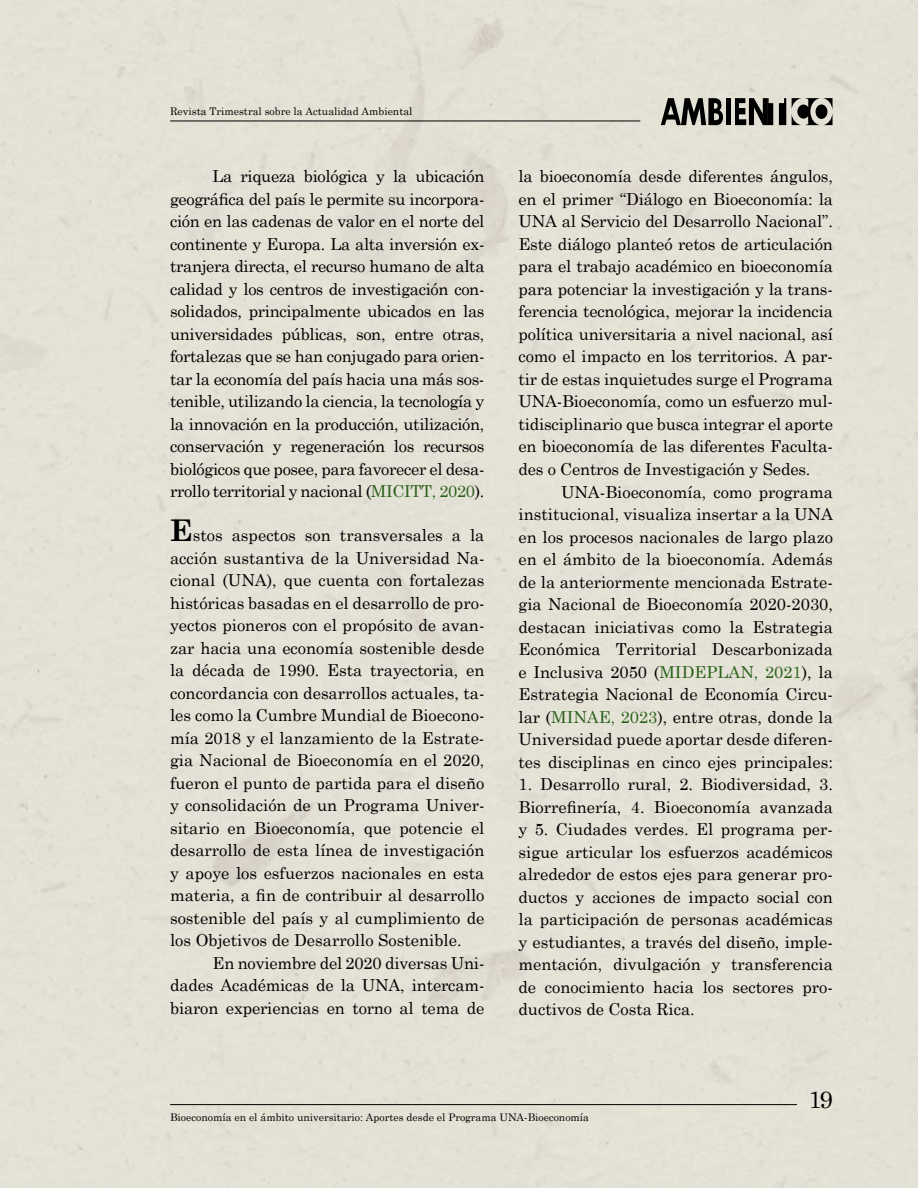
<style>
.page{position:relative;width:918px;height:1188px;background:#e4e2d5}
.page>*{position:absolute;margin:0;border:0;box-sizing:border-box;transform-origin:0 0}
.t1{font:24px "Century Schoolbook";color:#000}
.t2{font:16.5px/22.5px "Century Schoolbook";letter-spacing:-.005em;color:#000;text-align:justify}
.t3{font:10.5px "Century Schoolbook";color:#000}
.s1{color:#295f19}
.s2{font-weight:700;font-size:30px}
</style>
<div class="page">
<hr style="left:170px;top:121px;width:470px;height:1px;background:#000">
<svg style="left:661px;top:98px;width:62px;height:27px;background:#5e5d58"></svg>
<div style="left:726px;top:98px;width:5px;height:27px;background:#000"></div>
<svg style="left:779px;top:98px;width:7px;height:27px"></svg>
<svg style="left:735px;top:98px;width:38px;height:27px"></svg>
<svg style="left:792px;top:98px;width:41px;height:27px"></svg>
<hr style="left:170px;top:1104px;width:627px;height:1px;background:#000">
<p class="t3" style="left:170px;top:105px;width:244px">Revista Trimestral sobre la Actualidad Ambiental</p>
<p class="t2" style="left:170px;top:165px;width:316px;text-indent:43px">La riqueza biológica y la ubicación geográfica del país le permite su incorpora&shy;ción en las cadenas de valor en el norte del continente y Europa. La alta inversión ex&shy;tranjera directa, el recurso humano de alta calidad y los centros de investigación con&shy;solidados, principalmente ubicados en las universidades públicas, son, entre otras, fortalezas que se han conjugado para orien&shy;tar la economía del país hacia una más sos&shy;tenible, utilizando la ciencia, la tecnología y la innovación en la producción, utilización, conservación y regeneración los recursos biológicos que posee, para favorecer el desa&shy;rrollo territorial y nacional (<span class="s1">MICITT, 2020</span>).</p>
<p class="t2" style="left:170px;top:523px;width:316px"><span class="s2">E</span>stos aspectos son transversales a la acción sustantiva de la Universidad Na&shy;cional (UNA), que cuenta con fortalezas históricas basadas en el desarrollo de pro&shy;yectos pioneros con el propósito de avan&shy;zar hacia una economía sostenible desde la década de 1990. Esta trayectoria, en concordancia con desarrollos actuales, ta&shy;les como la Cumbre Mundial de Bioecono&shy;mía 2018 y el lanzamiento de la Estrate&shy;gia Nacional de Bioeconomía en el 2020, fueron el punto de partida para el diseño y consolidación de un Programa Univer&shy;sitario en Bioeconomía, que potencie el desarrollo de esta línea de investigación y apoye los esfuerzos nacionales en esta materia, a fin de contribuir al desarrollo sostenible del país y al cumplimiento de los Objetivos de Desarrollo Sostenible.</p>
<p class="t2" style="left:170px;top:951px;width:316px;text-indent:43px">En noviembre del 2020 diversas Uni&shy;dades Académicas de la UNA, intercam&shy;biaron experiencias en torno al tema de</p>
<p class="t2" style="left:519px;top:165px;width:316px">la bioeconomía desde diferentes ángulos, en el primer “Diálogo en Bioeconomía: la UNA al Servicio del Desarrollo Nacional”.<br>Este diálogo planteó retos de articulación para el trabajo académico en bioeconomía para potenciar la investigación y la trans&shy;ferencia tecnológica, mejorar la incidencia política universitaria a nivel nacional, así como el impacto en los territorios. A par&shy;tir de estas inquietudes surge el Programa UNA-Bioeconomía, como un esfuerzo mul&shy;tidisciplinario que busca integrar el aporte en bioeconomía de las diferentes Faculta&shy;des o Centros de Investigación y Sedes.</p>
<p class="t2" style="left:519px;top:480px;width:316px;text-indent:43px">UNA-Bioeconomía, como programa institucional, visualiza insertar a la UNA en los procesos nacionales de largo plazo en el ámbito de la bioeconomía. Además de la anteriormente mencionada Estrate&shy;gia Nacional de Bioeconomía 2020-2030, destacan iniciativas como la Estrategia Económica Territorial Descarbonizada e Inclusiva 2050 (<span class="s1">MIDEPLAN, 2021</span>), la Estrategia Nacional de Economía Circu&shy;lar (<span class="s1">MINAE, 2023</span>), entre otras, donde la Universidad puede aportar desde diferen&shy;tes disciplinas en cinco ejes principales:</p>
<p class="t2" style="left:519px;top:772px;width:316px">1. Desarrollo rural, 2. Biodiversidad, 3.<br>Biorrefinería, 4. Bioeconomía avanzada y 5. Ciudades verdes. El programa per&shy;sigue articular los esfuerzos académicos alrededor de estos ejes para generar pro&shy;ductos y acciones de impacto social con la participación de personas académicas y estudiantes, a través del diseño, imple&shy;mentación, divulgación y transferencia de conocimiento hacia los sectores pro&shy;ductivos de Costa Rica.</p>
<h1 class="t1" style="left:809px;top:1085px;width:26px">19</h1>
<p class="t3" style="left:170px;top:1110px;width:421px">Bioeconomía en el ámbito universitario: Aportes desde el Programa UNA-Bioeconomía</p>
</div>
